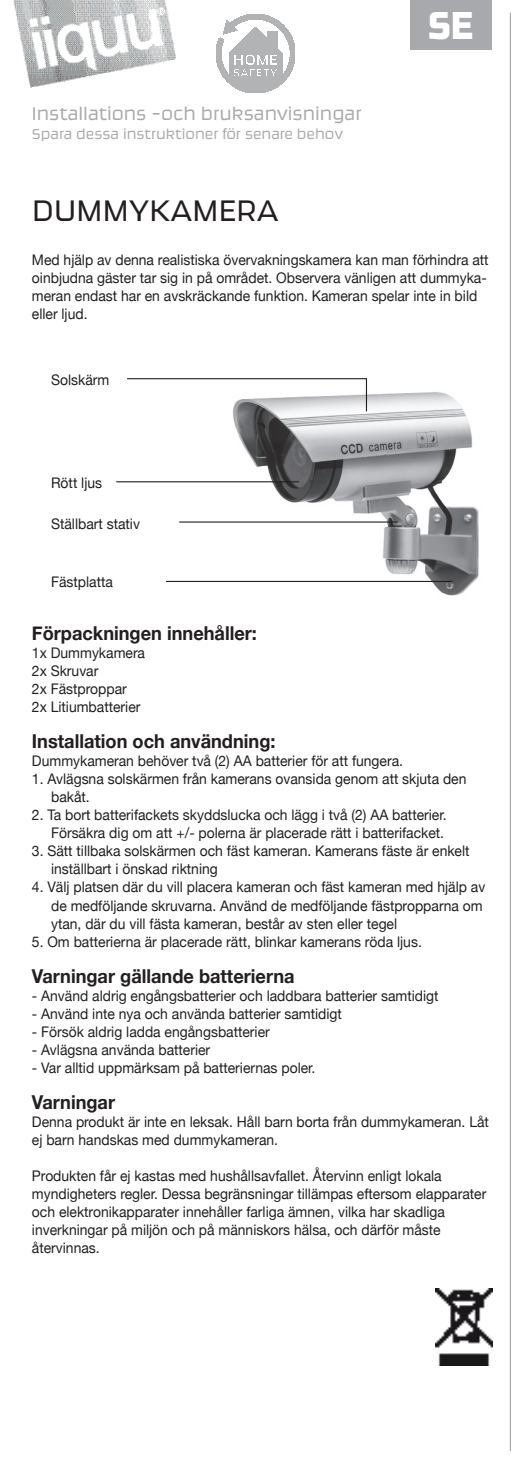
<style>
.page{position:relative;width:511px;height:1467px;background:#fff}
.page>*{position:absolute;margin:0;border:0;box-sizing:border-box;transform-origin:0 0}
.t1{font:45.68px "Ginger OT";color:#fff}
.t2{font:300 34.88px "Ginger OT";letter-spacing:.01em;color:#231f20}
.t3{font:300 21.38px "Ginger OT";color:#a8a9ad}
.t4{font:700 19.12px "Helvetica Neue";color:#231f20;scale:.95 1}
.t5{font:300 16.88px "Ginger OT";color:#a8a9ad}
.t6{font:14.62px/18px "Helvetica Neue";color:#231f20;scale:.95 1}
</style>
<div class="page">
<img style="left:13px;top:0;width:162px;height:87px">
<hr style="left:509px;top:13px;width:1px;height:1438px;background:#231f20">
<div style="left:409px;top:0;width:82px;height:50px;background:#a8a9ad"></div>
<img style="left:435px;top:1288px;width:57px;height:78px">
<img style="left:204px;top:391px;width:275px;height:205px">
<svg style="left:127px;top:378px;width:240px;height:35px"></svg>
<hr style="left:116px;top:481px;width:182px;height:1px;background:#231f20">
<hr style="left:179px;top:521px;width:218px;height:2px;background:#231f20">
<hr style="left:166px;top:581px;width:286px;height:1px;background:#231f20">
<p class="t3" style="left:32px;top:103px;width:331px">Installations -och bruksanvisningar</p>
<p class="t5" style="left:32px;top:125px;width:312px">Spara dessa instruktioner för senare behov</p>
<p class="t2" style="left:32px;top:193px;width:247px">DUMMYKAMERA</p>
<p class="t1" style="left:427px;top:2px;width:47px">SE</p>
<p class="t6" style="left:32px;top:252px;width:482px">Med hjälp av denna realistiska övervakningskamera kan man förhindra att oinbjudna gäster tar sig in på området. Observera vänligen att dummyka&shy;meran endast har en avskräckande funktion. Kameran spelar inte in bild eller ljud.</p>
<p class="t6" style="left:51px;top:371px;width:63px">Solskärm</p>
<p class="t6" style="left:51px;top:475px;width:55px">Rött ljus</p>
<p class="t6" style="left:51px;top:515px;width:95px">Ställbart stativ</p>
<p class="t6" style="left:51px;top:574px;width:67px">Fästplatta</p>
<p class="t4" style="left:32px;top:619px;width:238px">Förpackningen innehåller:</p>
<p class="t6" style="left:32px;top:645px;width:120px">1x Dummykamera</p>
<p class="t6" style="left:32px;top:663px;width:71px">2x Skruvar</p>
<p class="t6" style="left:32px;top:681px;width:101px">2x Fästproppar</p>
<p class="t6" style="left:32px;top:699px;width:116px">2x Litiumbatterier</p>
<p class="t4" style="left:32px;top:727px;width:258px">Installation och användning:</p>
<p class="t6" style="left:32px;top:753px;width:392px">Dummykameran behöver två (2) AA batterier för att fungera.</p>
<p class="t6" style="left:51px;top:771px;width:438px;text-indent:-19px">1. Avlägsna solskärmen från kamerans ovansida genom att skjuta den bakåt.</p>
<p class="t6" style="left:32px;top:807px;width:437px;text-align:right">2. Ta bort batterifackets skyddslucka och lägg i två (2) AA batterier.<br>Försäkra dig om att +/- polerna är placerade rätt i batterifacket.</p>
<p class="t6" style="left:51px;top:843px;width:441px;text-indent:-19px">3. Sätt tillbaka solskärmen och fäst kameran. Kamerans fäste är enkelt inställbart i önskad riktning</p>
<p class="t6" style="left:51px;top:879px;width:458px;text-indent:-19px">4. Välj platsen där du vill placera kameran och fäst kameran med hjälp av de medföljande skruvarna. Använd de medföljande fästpropparna om ytan, där du vill fästa kameran, består av sten eller tegel</p>
<p class="t6" style="left:32px;top:933px;width:411px">5. Om batterierna är placerade rätt, blinkar kamerans röda ljus.</p>
<p class="t4" style="left:32px;top:961px;width:278px">Varningar gällande batterierna</p>
<p class="t6" style="left:32px;top:987px;width:429px">- Använd aldrig engångsbatterier och laddbara batterier samtidigt</p>
<p class="t6" style="left:32px;top:1005px;width:327px">- Använd inte nya och använda batterier samtidigt</p>
<p class="t6" style="left:32px;top:1023px;width:251px">- Försök aldrig ladda engångsbatterier</p>
<p class="t6" style="left:32px;top:1041px;width:189px">- Avlägsna använda batterier</p>
<p class="t6" style="left:32px;top:1059px;width:299px">- Var alltid uppmärksam på batteriernas poler.</p>
<p class="t4" style="left:32px;top:1087px;width:89px">Varningar</p>
<p class="t6" style="left:32px;top:1113px;width:482px">Denna produkt är inte en leksak. Håll barn borta från dummykameran. Låt ej barn handskas med dummykameran.</p>
<p class="t6" style="left:32px;top:1167px;width:479px">Produkten får ej kastas med hushållsavfallet. Återvinn enligt lokala myndigheters regler. Dessa begränsningar tillämpas eftersom elapparater och elektronikapparater innehåller farliga ämnen, vilka har skadliga inverkningar på miljön och på människors hälsa, och därför måste återvinnas.</p>
</div>
